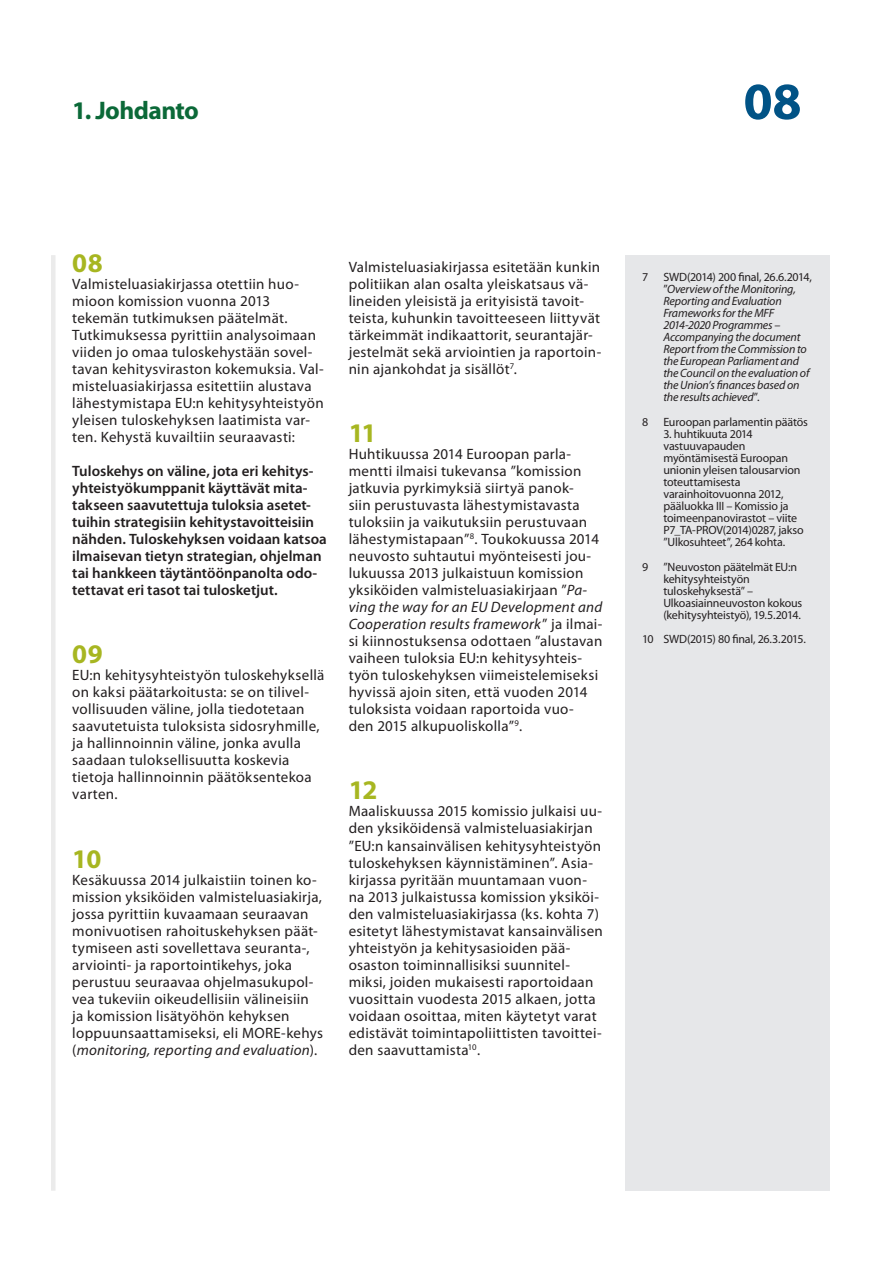
<style>
.page{position:relative;width:893px;height:1263px;background:#fff}
.page>*{position:absolute;margin:0;border:0;box-sizing:border-box;transform-origin:0 0}
.t1{font:700 52.5px "Myriad Pro";color:#015386}
.E_05_-_CHAP__1__TEXT{font:700 27px "Myriad Pro";color:#a7b621}
.t2{font:700 25.5px "Myriad Pro";letter-spacing:-.025em;color:#0b6938}
.E_05_-_CHAP__1__TEXT-2{font:15px/17px "Myriad Pro";letter-spacing:.02em;color:#231f20}
.E_06_-_CHAP__TEXTE_C{font:600 15px/17px "Myriad Pro";color:#231f20}
.E_08_-_CHAP__FOOTNOT{font:12px/12px "Myriad Pro";letter-spacing:-.015em;color:#231f20}
.E_08_-_CHAP__FOOTNOT-2{font:italic 12px/12px "Myriad Pro";letter-spacing:-.015em;color:#231f20}
.s1{font-style:italic}
.s2{font-style:normal}
</style>
<div class="page">
<div style="left:51px;top:255px;width:5px;height:936px;background:#ebebeb"></div>
<div style="left:625px;top:255px;width:204px;height:936px;background:#e6e7e9"></div>
<h3 class="t2" style="left:72px;top:94px;width:128px">1. Johdanto</h3>
<h1 class="t1" style="left:743px;top:67px;width:60px">08</h1>
<p class="E_05_-_CHAP__1__TEXT" style="left:72px;top:245px;width:32px">08</p>
<p class="E_05_-_CHAP__1__TEXT-2" style="left:72px;top:275px;width:253px">Valmisteluasiakirjassa otettiin huo&shy;mioon komission vuonna 2013 tekemän tutkimuksen päätelmät.<br>Tutkimuksessa pyrittiin analysoimaan viiden jo omaa tuloskehystään sovel&shy;tavan kehitysviraston kokemuksia. Val&shy;misteluasiakirjassa esitettiin alustava lähestymistapa EU:n kehitysyhteistyön yleisen tuloskehyksen laatimista var&shy;ten. Kehystä kuvailtiin seuraavasti:</p>
<p class="E_06_-_CHAP__TEXTE_C" style="left:72px;top:463px;width:256px">Tuloskehys on väline, jota eri kehitys&shy;yhteistyökumppanit käyttävät mita&shy;takseen saavutettuja tuloksia asetet&shy;tuihin strategisiin kehitystavoitteisiin nähden. Tuloskehyksen voidaan katsoa ilmaisevan tietyn strategian, ohjelman tai hankkeen täytäntöönpanolta odo&shy;tettavat eri tasot tai tulosketjut.</p>
<p class="E_05_-_CHAP__1__TEXT" style="left:72px;top:637px;width:32px">09</p>
<p class="E_05_-_CHAP__1__TEXT-2" style="left:72px;top:667px;width:254px">EU:n kehitysyhteistyön tuloskehyksellä on kaksi päätarkoitusta: se on tilivel&shy;vollisuuden väline, jolla tiedotetaan saavutetuista tuloksista sidosryhmille, ja hallinnoinnin väline, jonka avulla saadaan tuloksellisuutta koskevia tietoja hallinnoinnin päätöksentekoa varten.</p>
<p class="E_05_-_CHAP__1__TEXT" style="left:72px;top:841px;width:31px">10</p>
<p class="E_05_-_CHAP__1__TEXT-2" style="left:72px;top:871px;width:252px">Kesäkuussa 2014 julkaistiin toinen ko&shy;mission yksiköiden valmisteluasiakirja, jossa pyrittiin kuvaamaan seuraavan monivuotisen rahoituskehyksen päät&shy;tymiseen asti sovellettava seuranta-, arviointi- ja raportointikehys, joka perustuu seuraavaa ohjelmasukupol&shy;vea tukeviin oikeudellisiin välineisiin ja komission lisätyöhön kehyksen loppuunsaattamiseksi, eli MORE-kehys (<span class="s1">monitoring, reporting and evaluation</span>).</p>
<p class="E_05_-_CHAP__1__TEXT-2" style="left:349px;top:258px;width:254px">Valmisteluasiakirjassa esitetään kunkin politiikan alan osalta yleiskatsaus vä&shy;lineiden yleisistä ja erityisistä tavoit&shy;teista, kuhunkin tavoitteeseen liittyvät tärkeimmät indikaattorit, seurantajär&shy;jestelmät sekä arviointien ja raportoin&shy;nin ajankohdat ja sisällöt<sup>7</sup>.</p>
<p class="E_05_-_CHAP__1__TEXT" style="left:349px;top:416px;width:29px">11</p>
<p class="E_05_-_CHAP__1__TEXT-2" style="left:349px;top:445px;width:255px">Huhtikuussa 2014 Euroopan parla&shy;mentti ilmaisi tukevansa ”komission jatkuvia pyrkimyksiä siirtyä panok-<br>siin perustuvasta lähestymistavasta tuloksiin ja vaikutuksiin perustuvaan lähestymistapaan”<sup>8</sup>. Toukokuussa 2014 neuvosto suhtautui myönteisesti jou&shy;lukuussa 2013 julkaistuun komission yksiköiden valmisteluasiakirjaan ”<span class="s1">Pa&shy;ving the way for an EU Development and Cooperation results framework</span>” ja ilmai&shy;si kiinnostuksensa odottaen ”alustavan vaiheen tuloksia EU:n kehitysyhteis&shy;työn tuloskehyksen viimeistelemiseksi hyvissä ajoin siten, että vuoden 2014 tuloksista voidaan raportoida vuo&shy;den 2015 alkupuoliskolla”<sup>9</sup>.</p>
<p class="E_05_-_CHAP__1__TEXT" style="left:349px;top:773px;width:30px">12</p>
<p class="E_05_-_CHAP__1__TEXT-2" style="left:349px;top:803px;width:256px">Maaliskuussa 2015 komissio julkaisi uu&shy;den yksiköidensä valmisteluasiakirjan ”EU:n kansainvälisen kehitysyhteistyön tuloskehyksen käynnistäminen”. Asia&shy;kirjassa pyritään muuntamaan vuon&shy;na 2013 julkaistussa komission yksiköi&shy;den valmisteluasiakirjassa (ks. kohta 7) esitetyt lähestymistavat kansainvälisen yhteistyön ja kehitysasioiden pää&shy;osaston toiminnallisiksi suunnitel&shy;miksi, joiden mukaisesti raportoidaan vuosittain vuodesta 2015 alkaen, jotta voidaan osoittaa, miten käytetyt varat edistävät toimintapoliittisten tavoittei&shy;den saavuttamista<sup>10</sup>.</p>
<p class="E_08_-_CHAP__FOOTNOT" style="left:642px;top:271px;width:8px">7</p>
<p class="E_08_-_CHAP__FOOTNOT-2" style="left:663px;top:271px;width:150px"><span class="s2">SWD(2014) 200 final, 26.6.2014, ”</span>Overview of the Monitoring,<br>Reporting and Evaluation<br>Frameworks for the MFF<br>2014-2020 Programmes –<br>Accompanying the document<br>Report from the Commission to the European Parliament and the Council on the evaluation of the Union’s finances based on the results achieved<span class="s2">”.</span></p>
<p class="E_08_-_CHAP__FOOTNOT" style="left:642px;top:416px;width:8px">8</p>
<p class="E_08_-_CHAP__FOOTNOT" style="left:663px;top:416px;width:146px">Euroopan parlamentin päätös</p>
<p class="E_08_-_CHAP__FOOTNOT" style="left:663px;top:428px;width:142px">3. huhtikuuta 2014 vastuuvapauden myöntämisestä Euroopan unionin yleisen talousarvion toteuttamisesta varainhoitovuonna 2012, pääluokka III – Komissio ja toimeenpanovirastot – viite<br>P7_TA-PROV(2014)0287, jakso ”Ulkosuhteet”, 264 kohta.</p>
<p class="E_08_-_CHAP__FOOTNOT" style="left:642px;top:560px;width:8px">9</p>
<p class="E_08_-_CHAP__FOOTNOT" style="left:663px;top:560px;width:140px">”Neuvoston päätelmät EU:n kehitysyhteistyön tuloskehyksestä” –<br>Ulkoasiainneuvoston kokous (kehitysyhteistyö), 19.5.2014.</p>
<p class="E_08_-_CHAP__FOOTNOT" style="left:642px;top:633px;width:165px">10 SWD(2015) 80 final, 26.3.2015.</p>
</div>
